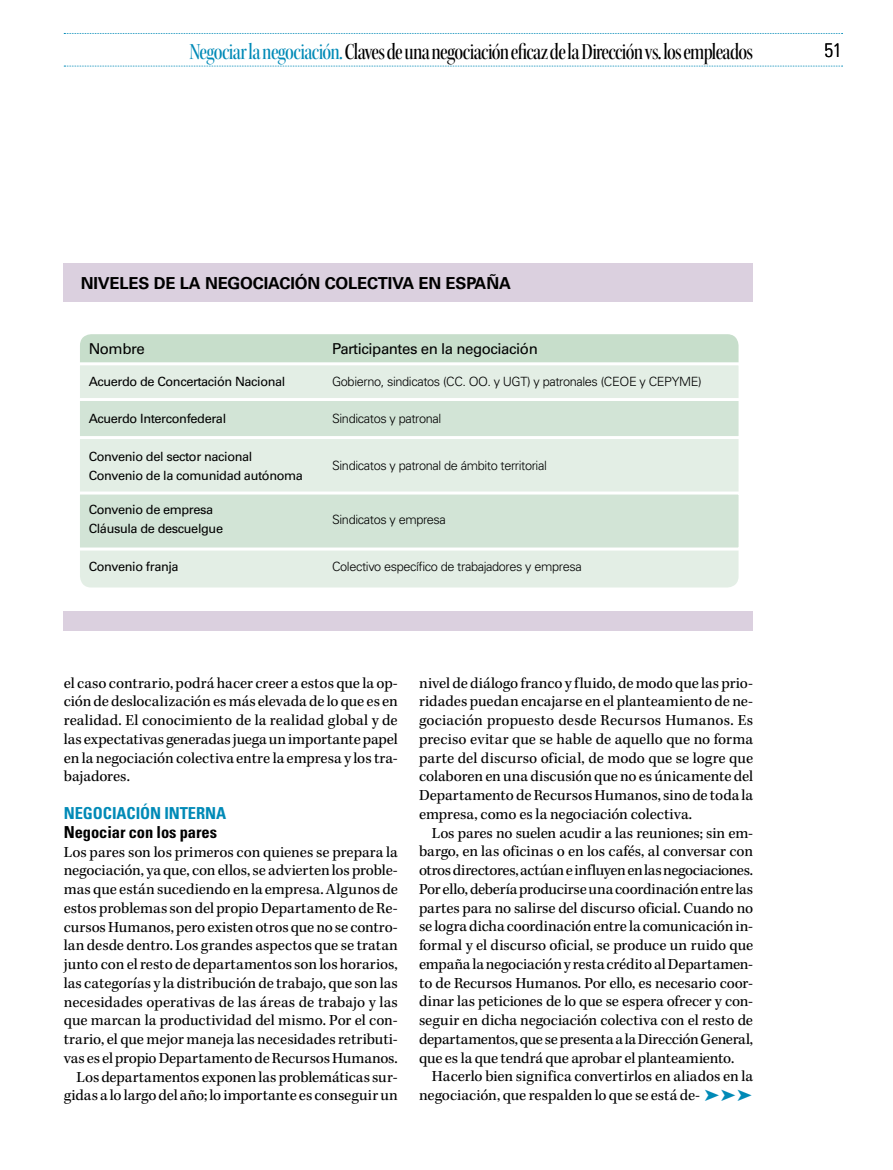
<style>
.page{position:relative;width:893px;height:1170px;background:#fff}
.page>*{position:absolute;margin:0;border:0;box-sizing:border-box;transform-origin:0 0}
.t1{font:24px "Kepler Std Medium Cn Disp";letter-spacing:-.025em;color:#000}
.t2{font:300 condensed 19.5px "Univers LT Std";color:#000}
.t3{font:700 16.5px "Univers LT Std";letter-spacing:-.01em;color:#000}
.t4{font:700 condensed 16.5px "Univers LT Std";letter-spacing:-.005em;color:#000}
.t5{font:700 condensed 16.5px "Univers LT Std";letter-spacing:-.005em;color:#008ab7}
.t6{font:15.75px/18.8px "Kepler Std";letter-spacing:-.005em;color:#000;text-align:justify}
.t7{font:15px "Univers LT Std";letter-spacing:-.03em;color:#000}
.t8{font:300 12.75px "Univers LT Std";letter-spacing:-.03em;color:#000}
.t9{font:12.75px/19.2px "Univers LT Std";letter-spacing:-.03em;color:#000}
.s1{color:#008ab7}
</style>
<div class="page">
<svg style="left:64px;top:33px;width:779px;height:1px"></svg>
<svg style="left:64px;top:66px;width:779px;height:1px"></svg>
<div style="left:64px;top:263px;width:689px;height:39px;background:#dbd0df"></div>
<div style="left:64px;top:611px;width:689px;height:19px;background:#dbd0df"></div>
<div style="left:78px;top:332px;width:662px;height:52px;background:#c7decb;border-radius:13px"></div>
<div style="left:77px;top:331px;width:664px;height:55px;border:3px solid #fff;border-radius:13px"></div>
<div style="left:77px;top:361px;width:664px;height:227px;background:#e3eee5"></div>
<div style="left:77px;top:398px;width:664px;height:41px;background:#d2e4d6;border:3px solid #fff"></div>
<div style="left:77px;top:491px;width:664px;height:59px;background:#d2e4d6;border:3px solid #fff"></div>
<h1 class="t1" style="left:190px;top:39px;width:565px"><span class="s1">Negociar la negociación.</span> Claves de una negociación eficaz de la Dirección vs. los empleados</h1>
<p class="t2" style="left:825px;top:38px;width:19px">51</p>
<p class="t3" style="left:81px;top:273px;width:432px">NIVELES DE LA NEGOCIACIÓN COLECTIVA EN ESPAÑA</p>
<p class="t7" style="left:89px;top:340px;width:58px">Nombre</p>
<p class="t7" style="left:332px;top:340px;width:207px">Participantes en la negociación</p>
<p class="t9" style="left:89px;top:371px;width:198px">Acuerdo de Concertación Nacional</p>
<p class="t8" style="left:332px;top:373px;width:371px">Gobierno, sindicatos (CC. OO. y UGT) y patronales (CEOE y CEPYME)</p>
<p class="t9" style="left:89px;top:408px;width:139px">Acuerdo Interconfederal</p>
<p class="t8" style="left:332px;top:410px;width:111px">Sindicatos y patronal</p>
<p class="t9" style="left:89px;top:446px;width:216px">Convenio del sector nacional<br>Convenio de la comunidad autónoma</p>
<p class="t9" style="left:89px;top:500px;width:136px">Convenio de empresa<br>Cláusula de descuelgue</p>
<p class="t8" style="left:332px;top:458px;width:216px">Sindicatos y patronal de ámbito territorial</p>
<p class="t8" style="left:332px;top:511px;width:115px">Sindicatos y empresa</p>
<p class="t9" style="left:89px;top:557px;width:92px">Convenio franja</p>
<p class="t8" style="left:332px;top:558px;width:251px">Colectivo específico de trabajadores y empresa</p>
<p class="t6" style="left:64px;top:674px;width:336px">el caso contrario, podrá hacer creer a estos que la op&shy;ción de deslocalización es más elevada de lo que es en realidad. El conocimiento de la realidad global y de las expectativas generadas juega un importante papel en la negociación colectiva entre la empresa y los tra&shy;bajadores.</p>
<p class="t5" style="left:64px;top:803px;width:164px">Negociación interna</p>
<p class="t4" style="left:64px;top:821px;width:155px">Negociar con los pares</p>
<p class="t6" style="left:64px;top:842px;width:336px;text-align:right">Los pares son los primeros con quienes se prepara la negociación, ya que, con ellos, se advierten los proble&shy;mas que están sucediendo en la empresa. Algunos de estos problemas son del propio Departamento de Re&shy;cursos Humanos, pero existen otros que no se contro&shy;lan desde dentro. Los grandes aspectos que se tratan junto con el resto de departamentos son los horarios, las categorías y la distribución de trabajo, que son las necesidades operativas de las áreas de trabajo y las que marcan la productividad del mismo. Por el con&shy;trario, el que mejor maneja las necesidades retributi&shy;vas es el propio Departamento de Recursos Humanos.<br>Los departamentos exponen las problemáticas sur&shy;gidas a lo largo del año; lo importante es conseguir un</p>
<p class="t6" style="left:419px;top:673px;width:336px">nivel de diálogo franco y fluido, de modo que las prio&shy;ridades puedan encajarse en el planteamiento de ne&shy;gociación propuesto desde Recursos Humanos. Es preciso evitar que se hable de aquello que no forma parte del discurso oficial, de modo que se logre que colaboren en una discusión que no es únicamente del Departamento de Recursos Humanos, sino de toda la empresa, como es la negociación colectiva.</p>
<p class="t6" style="left:419px;top:823px;width:336px;text-indent:13px">Los pares no suelen acudir a las reuniones; sin em&shy;bargo, en las oficinas o en los cafés, al conversar con otros directores, actúan e influyen en las negociaciones.<br>Por ello, debería producirse una coordinación entre las partes para no salirse del discurso oficial. Cuando no se logra dicha coordinación entre la comunicación in&shy;formal y el discurso oficial, se produce un ruido que empaña la negociación y resta crédito al Departamen&shy;to de Recursos Humanos. Por ello, es necesario coor&shy;dinar las peticiones de lo que se espera ofrecer y con&shy;seguir en dicha negociación colectiva con el resto de departamentos, que se presenta a la Dirección General, que es la que tendrá que aprobar el planteamiento.</p>
<p class="t6" style="left:419px;top:1067px;width:336px;text-align:right">Hacerlo bien significa convertirlos en aliados en la negociación, que respalden lo que se está de- <span class="s1">➤</span> <span class="s1">➤</span> <span class="s1">➤</span></p>
</div>
